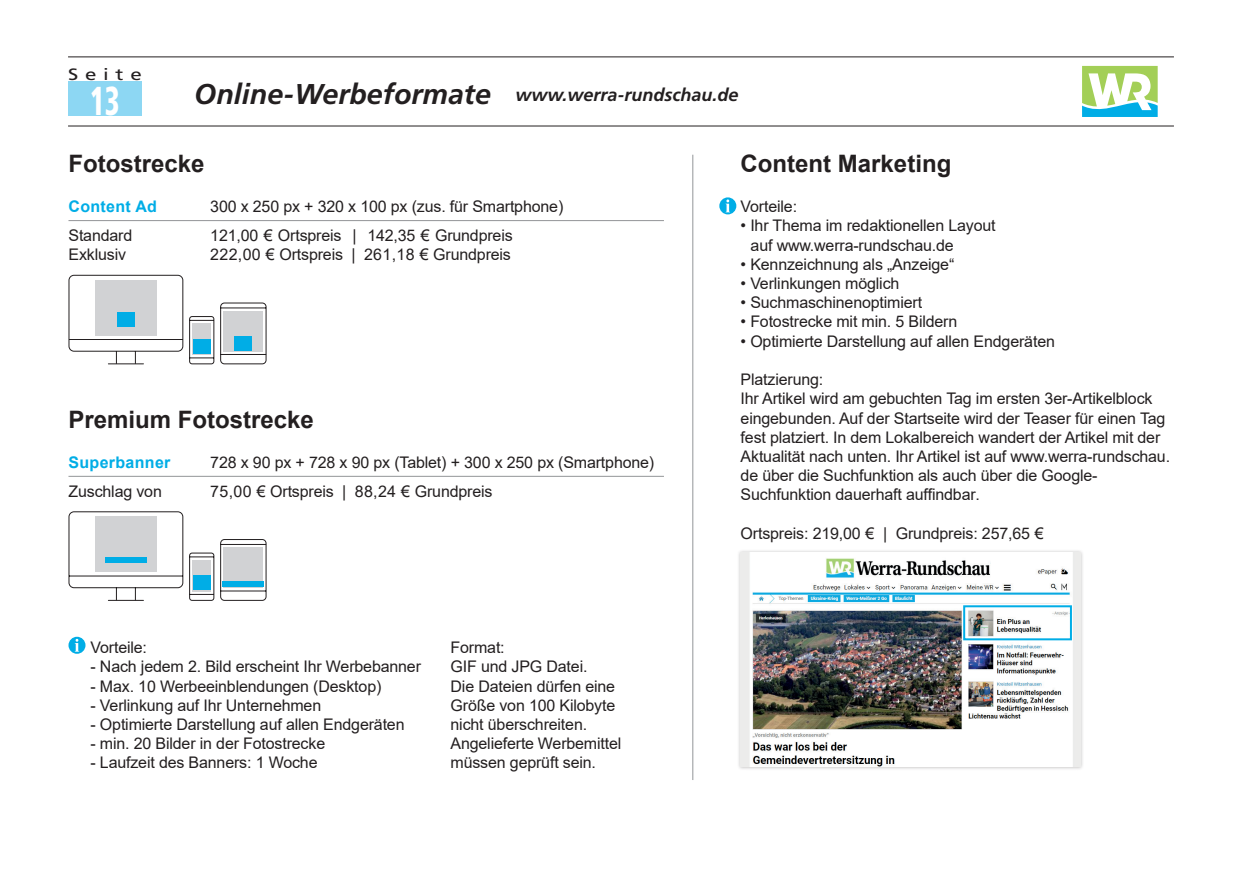
<style>
.page{position:relative;width:1242px;height:885px;background:#fff}
.page>*{position:absolute;margin:0;border:0;box-sizing:border-box;transform-origin:0 0}
.t1{font:900 condensed 40.4px "Frutiger LT Pro";color:#fff;scale:.71 1}
.t2{font:700 24px "Arial";color:#231f20}
.t3{font:italic 700 18px "Frutiger LT Pro";color:#231f20}
.t4{font:16.4px "Frutiger LT Pro";letter-spacing:.33em;color:#231f20;scale:1.25 1}
.t5{font:16px/19.2px "Arial";letter-spacing:-.01em;color:#231f20}
.t6{font:700 16px "Arial";letter-spacing:.02em;color:#00ade6}
.s1{font-size:28.6px}
</style>
<div class="page">
<div style="left:68px;top:82px;width:74px;height:34px;background:#8dd7f3"></div>
<hr style="left:68px;top:56px;width:1106px;height:1px;background:#231f20">
<hr style="left:68px;top:125px;width:1106px;height:1px;background:#231f20">
<svg style="left:1082px;top:66px;width:75px;height:51px"></svg>
<svg style="left:68px;top:636px;width:17px;height:17px"></svg>
<svg style="left:75px;top:638px;width:4px;height:13px"></svg>
<div style="left:719px;top:197px;width:17px;height:17px;background:#00ade6;border-radius:50%"></div>
<svg style="left:725px;top:199px;width:5px;height:13px"></svg>
<svg style="left:68px;top:274px;width:199px;height:91px"></svg>
<svg style="left:68px;top:511px;width:199px;height:90px"></svg>
<hr style="left:68px;top:220px;width:596px;height:1px;background:#939598">
<hr style="left:692px;top:155px;width:1px;height:625px;background:#939598">
<hr style="left:68px;top:476px;width:596px;height:1px;background:#939598">
<div style="left:737px;top:549px;width:347px;height:221px;background:#231f20;opacity:.3"></div>
<img style="left:740px;top:552px;width:341px;height:214px">
<div style="left:963px;top:605px;width:109px;height:35px;border:2px solid #00ade6"></div>
<p class="t4" style="left:68px;top:65px;width:60px">Seite</p>
<h1 class="t1" style="left:90px;top:76px;width:43px">13</h1>
<p class="t3" style="left:194px;top:84px;width:546px"><span class="s1">Online-Werbeformate</span> www.werra-rundschau.de</p>
<h2 class="t2" style="left:68px;top:147px;width:138px">Fotostrecke</h2>
<h2 class="t2" style="left:740px;top:147px;width:212px">Content Marketing</h2>
<p class="t6" style="left:68px;top:195px;width:90px">Content Ad</p>
<p class="t5" style="left:210px;top:197px;width:354px">300 x 250 px + 320 x 100 px (zus. für Smartphone)</p>
<p class="t5" style="left:68px;top:226px;width:65px">Standard<br>Exklusiv</p>
<p class="t5" style="left:210px;top:226px;width:304px">121,00 € Ortspreis | 142,35 € Grundpreis<br>222,00 € Ortspreis | 261,18 € Grundpreis</p>
<h2 class="t2" style="left:68px;top:402px;width:247px">Premium Fotostrecke</h2>
<p class="t6" style="left:69px;top:451px;width:103px">Superbanner</p>
<p class="t5" style="left:210px;top:452px;width:445px">728 x 90 px + 728 x 90 px (Tablet) + 300 x 250 px (Smartphone)</p>
<p class="t5" style="left:69px;top:481px;width:95px">Zuschlag von</p>
<p class="t5" style="left:210px;top:481px;width:284px">75,00 € Ortspreis | 88,24 € Grundpreis</p>
<p class="t5" style="left:90px;top:637px;width:58px">Vorteile:</p>
<p class="t5" style="left:90px;top:657px;width:332px">- Nach jedem 2. Bild erscheint Ihr Werbebanner</p>
<p class="t5" style="left:90px;top:676px;width:292px">- Max. 10 Werbeeinblendungen (Desktop)</p>
<p class="t5" style="left:90px;top:695px;width:232px">- Verlinkung auf Ihr Unternehmen</p>
<p class="t5" style="left:90px;top:714px;width:315px">- Optimierte Darstellung auf allen Endgeräten</p>
<p class="t5" style="left:90px;top:733px;width:236px">- min. 20 Bilder in der Fotostrecke</p>
<p class="t5" style="left:90px;top:753px;width:229px">- Laufzeit des Banners: 1 Woche</p>
<p class="t5" style="left:450px;top:637px;width:172px">Format:<br>GIF und JPG Datei.<br>Die Dateien dürfen eine<br>Größe von 100 Kilobyte nicht überschreiten.<br>Angelieferte Werbemittel müssen geprüft sein.</p>
<p class="t5" style="left:740px;top:197px;width:58px">Vorteile:</p>
<p class="t5" style="left:750px;top:216px;width:246px;text-indent:-10px">• Ihr Thema im redaktionellen Layout auf www.werra-rundschau.de</p>
<p class="t5" style="left:740px;top:254px;width:215px">• Kennzeichnung als „Anzeige“</p>
<p class="t5" style="left:740px;top:274px;width:160px">• Verlinkungen möglich</p>
<p class="t5" style="left:740px;top:293px;width:183px">• Suchmaschinenoptimiert</p>
<p class="t5" style="left:740px;top:312px;width:218px">• Fotostrecke mit min. 5 Bildern</p>
<p class="t5" style="left:740px;top:331px;width:316px">• Optimierte Darstellung auf allen Endgeräten</p>
<p class="t5" style="left:740px;top:370px;width:431px">Platzierung:<br>Ihr Artikel wird am gebuchten Tag im ersten 3er-Artikelblock eingebunden. Auf der Startseite wird der Teaser für einen Tag fest platziert. In dem Lokalbereich wandert der Artikel mit der Aktualität nach unten. Ihr Artikel ist auf www.werra-rundschau. de über die Suchfunktion als auch über die Google-Suchfunktion dauerhaft auffindbar.</p>
<p class="t5" style="left:740px;top:523px;width:304px">Ortspreis: 219,00 € | Grundpreis: 257,65 €</p>
</div>
